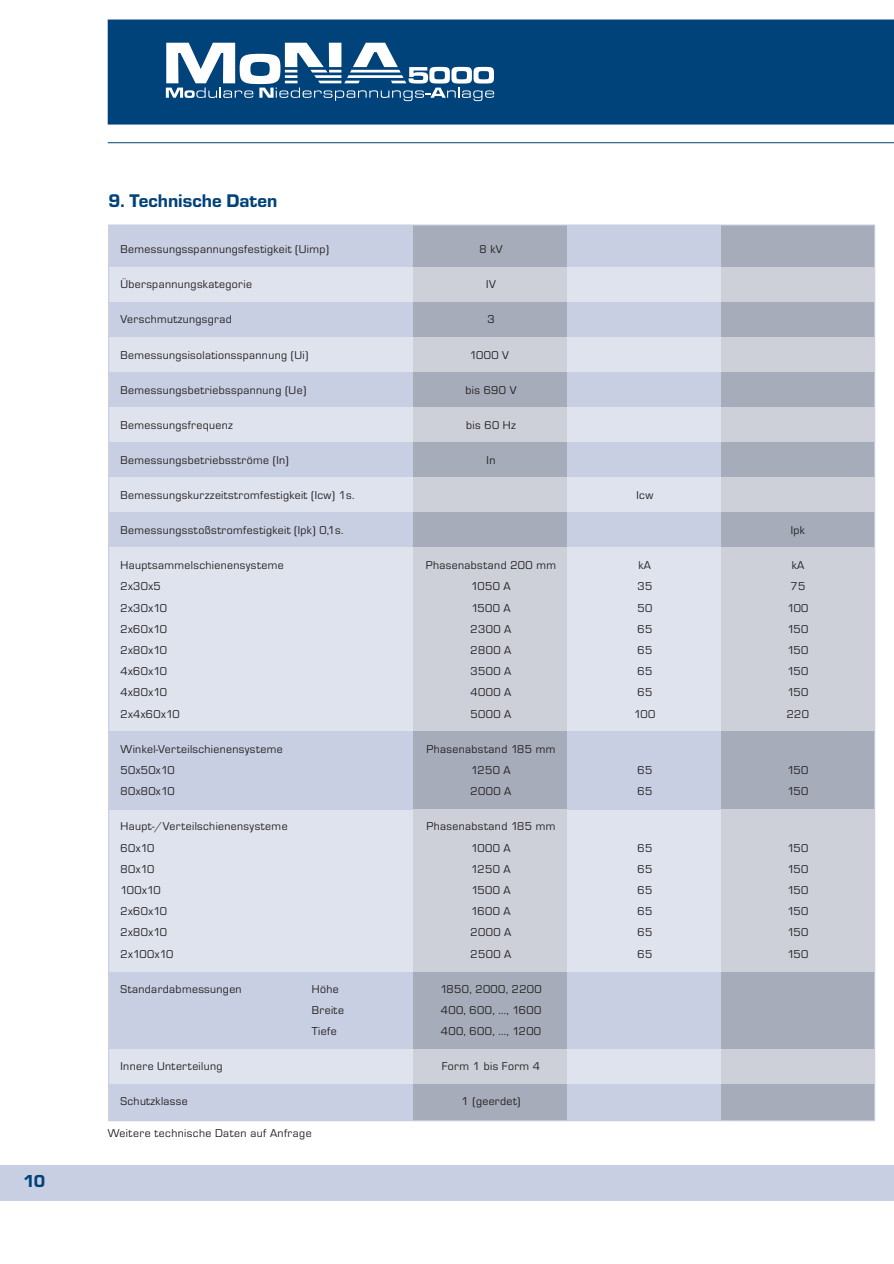
<style>
.page{position:relative;width:894px;height:1264px;background:#fff}
.page>*{position:absolute;margin:0;border:0;box-sizing:border-box;transform-origin:0 0}
.t1{font:800 19.05px "Eurostile T";color:#00427a}
.t2{font:800 18px "Eurostile T";color:#00427a}
.t3{font:11.85px "Eurostile T";letter-spacing:.03em;color:#231f20}
</style>
<div class="page">
<div style="left:0;top:1165px;width:894px;height:35px;background:#c8cfe2"></div>
<hr style="left:108px;top:142px;width:786px;height:1px;background:#00427a">
<div style="left:108px;top:20px;width:786px;height:105px;background:#00427a"></div>
<div style="left:109px;top:225px;width:765px;height:896px;background:#c8cfe2"></div>
<div style="left:721px;top:226px;width:152px;height:893px;background:#a6acb9"></div>
<div style="left:413px;top:226px;width:153px;height:893px;background:#a6acb9"></div>
<svg style="left:110px;top:810px;width:763px;height:161px"></svg>
<svg style="left:110px;top:548px;width:763px;height:183px"></svg>
<svg style="left:110px;top:268px;width:763px;height:34px"></svg>
<svg style="left:110px;top:408px;width:763px;height:34px"></svg>
<svg style="left:110px;top:338px;width:763px;height:34px"></svg>
<svg style="left:110px;top:478px;width:763px;height:34px"></svg>
<svg style="left:110px;top:1049px;width:763px;height:34px"></svg>
<svg style="left:166px;top:43px;width:328px;height:58px"></svg>
<h2 class="t2" style="left:24px;top:1174px;width:23px">10</h2>
<h1 class="t1" style="left:108px;top:193px;width:171px">9. Technische Daten</h1>
<p class="t3" style="left:121px;top:245px;width:210px">Bemessungsspannungsfestigkeit (Uimp)</p>
<p class="t3" style="left:479px;top:245px;width:25px">8 kV</p>
<p class="t3" style="left:121px;top:280px;width:133px">Überspannungskategorie</p>
<p class="t3" style="left:486px;top:280px;width:11px">IV</p>
<p class="t3" style="left:121px;top:315px;width:113px">Verschmutzungsgrad</p>
<p class="t3" style="left:487px;top:315px;width:9px">3</p>
<p class="t3" style="left:121px;top:350px;width:189px">Bemessungsisolationsspannung (Ui)</p>
<p class="t3" style="left:470px;top:350px;width:41px">1000 V</p>
<p class="t3" style="left:121px;top:385px;width:187px">Bemessungsbetriebsspannung (Ue)</p>
<p class="t3" style="left:465px;top:385px;width:52px">bis 690 V</p>
<p class="t3" style="left:121px;top:420px;width:114px">Bemessungsfrequenz</p>
<p class="t3" style="left:466px;top:420px;width:51px">bis 60 Hz</p>
<p class="t3" style="left:121px;top:455px;width:170px">Bemessungsbetriebsströme (In)</p>
<p class="t3" style="left:486px;top:455px;width:10px">In</p>
<p class="t3" style="left:121px;top:490px;width:235px">Bemessungskurzzeitstromfestigkeit (Icw) 1s.</p>
<p class="t3" style="left:636px;top:490px;width:18px">Icw</p>
<p class="t3" style="left:121px;top:526px;width:224px">Bemessungsstoßstromfestigkeit (Ipk) 0,1s.</p>
<p class="t3" style="left:791px;top:526px;width:16px">Ipk</p>
<p class="t3" style="left:121px;top:561px;width:165px">Hauptsammelschienensysteme</p>
<p class="t3" style="left:426px;top:561px;width:132px">Phasenabstand 200 mm</p>
<p class="t3" style="left:638px;top:561px;width:14px">kA</p>
<p class="t3" style="left:791px;top:561px;width:14px">kA</p>
<p class="t3" style="left:121px;top:582px;width:42px">2x30x5</p>
<p class="t3" style="left:471px;top:582px;width:41px">1050 A</p>
<p class="t3" style="left:637px;top:582px;width:16px">35</p>
<p class="t3" style="left:790px;top:582px;width:16px">75</p>
<p class="t3" style="left:121px;top:603px;width:48px">2x30x10</p>
<p class="t3" style="left:471px;top:603px;width:41px">1500 A</p>
<p class="t3" style="left:637px;top:603px;width:16px">50</p>
<p class="t3" style="left:787px;top:603px;width:23px">100</p>
<p class="t3" style="left:121px;top:624px;width:48px">2x60x10</p>
<p class="t3" style="left:470px;top:624px;width:42px">2300 A</p>
<p class="t3" style="left:637px;top:624px;width:16px">65</p>
<p class="t3" style="left:787px;top:624px;width:23px">150</p>
<p class="t3" style="left:121px;top:646px;width:48px">2x80x10</p>
<p class="t3" style="left:470px;top:646px;width:42px">2800 A</p>
<p class="t3" style="left:637px;top:646px;width:16px">65</p>
<p class="t3" style="left:787px;top:646px;width:23px">150</p>
<p class="t3" style="left:121px;top:667px;width:48px">4x60x10</p>
<p class="t3" style="left:470px;top:667px;width:42px">3500 A</p>
<p class="t3" style="left:637px;top:667px;width:16px">65</p>
<p class="t3" style="left:787px;top:667px;width:23px">150</p>
<p class="t3" style="left:121px;top:688px;width:48px">4x80x10</p>
<p class="t3" style="left:470px;top:688px;width:42px">4000 A</p>
<p class="t3" style="left:637px;top:688px;width:16px">65</p>
<p class="t3" style="left:787px;top:688px;width:23px">150</p>
<p class="t3" style="left:121px;top:709px;width:61px">2x4x60x10</p>
<p class="t3" style="left:470px;top:709px;width:42px">5000 A</p>
<p class="t3" style="left:634px;top:709px;width:23px">100</p>
<p class="t3" style="left:786px;top:709px;width:24px">220</p>
<p class="t3" style="left:121px;top:744px;width:164px">Winkel-Verteilschienensysteme</p>
<p class="t3" style="left:426px;top:744px;width:131px">Phasenabstand 185 mm</p>
<p class="t3" style="left:121px;top:765px;width:56px">50x50x10</p>
<p class="t3" style="left:471px;top:765px;width:41px">1250 A</p>
<p class="t3" style="left:637px;top:765px;width:16px">65</p>
<p class="t3" style="left:787px;top:765px;width:23px">150</p>
<p class="t3" style="left:121px;top:787px;width:56px">80x80x10</p>
<p class="t3" style="left:470px;top:787px;width:42px">2000 A</p>
<p class="t3" style="left:637px;top:787px;width:16px">65</p>
<p class="t3" style="left:787px;top:787px;width:23px">150</p>
<p class="t3" style="left:121px;top:822px;width:168px">Haupt-/Verteilschienensysteme</p>
<p class="t3" style="left:426px;top:822px;width:131px">Phasenabstand 185 mm</p>
<p class="t3" style="left:121px;top:843px;width:35px">60x10</p>
<p class="t3" style="left:471px;top:843px;width:41px">1000 A</p>
<p class="t3" style="left:637px;top:843px;width:16px">65</p>
<p class="t3" style="left:787px;top:843px;width:23px">150</p>
<p class="t3" style="left:121px;top:864px;width:35px">80x10</p>
<p class="t3" style="left:471px;top:864px;width:41px">1250 A</p>
<p class="t3" style="left:637px;top:864px;width:16px">65</p>
<p class="t3" style="left:787px;top:864px;width:23px">150</p>
<p class="t3" style="left:121px;top:885px;width:42px">100x10</p>
<p class="t3" style="left:471px;top:885px;width:41px">1500 A</p>
<p class="t3" style="left:637px;top:885px;width:16px">65</p>
<p class="t3" style="left:787px;top:885px;width:23px">150</p>
<p class="t3" style="left:121px;top:907px;width:48px">2x60x10</p>
<p class="t3" style="left:471px;top:907px;width:41px">1600 A</p>
<p class="t3" style="left:637px;top:907px;width:16px">65</p>
<p class="t3" style="left:787px;top:907px;width:23px">150</p>
<p class="t3" style="left:121px;top:928px;width:48px">2x80x10</p>
<p class="t3" style="left:470px;top:928px;width:42px">2000 A</p>
<p class="t3" style="left:637px;top:928px;width:16px">65</p>
<p class="t3" style="left:787px;top:928px;width:23px">150</p>
<p class="t3" style="left:121px;top:949px;width:54px">2x100x10</p>
<p class="t3" style="left:470px;top:949px;width:42px">2500 A</p>
<p class="t3" style="left:637px;top:949px;width:16px">65</p>
<p class="t3" style="left:787px;top:949px;width:23px">150</p>
<p class="t3" style="left:121px;top:984px;width:123px">Standardabmessungen</p>
<p class="t3" style="left:312px;top:984px;width:28px">Höhe</p>
<p class="t3" style="left:440px;top:984px;width:103px">1850, 2000, 2200</p>
<p class="t3" style="left:312px;top:1005px;width:34px">Breite</p>
<p class="t3" style="left:441px;top:1005px;width:102px">400, 600, ..., 1600</p>
<p class="t3" style="left:312px;top:1027px;width:26px">Tiefe</p>
<p class="t3" style="left:441px;top:1027px;width:102px">400, 600, ..., 1200</p>
<p class="t3" style="left:121px;top:1062px;width:103px">Innere Unterteilung</p>
<p class="t3" style="left:442px;top:1062px;width:100px">Form 1 bis Form 4</p>
<p class="t3" style="left:121px;top:1097px;width:69px">Schutzklasse</p>
<p class="t3" style="left:461px;top:1097px;width:60px">1 (geerdet)</p>
<p class="t3" style="left:108px;top:1128px;width:205px">Weitere technische Daten auf Anfrage</p>
</div>
